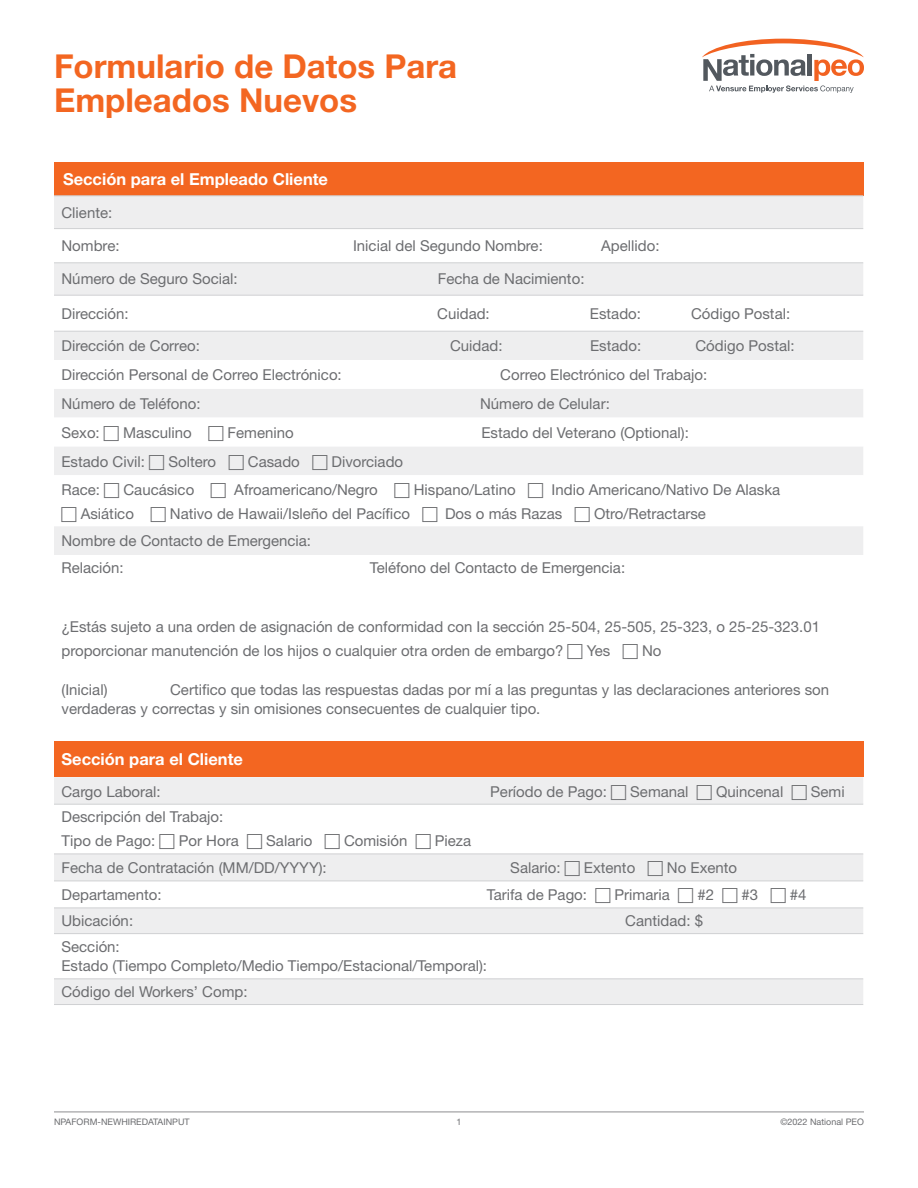
<style>
.page{position:relative;width:918px;height:1188px;background:#fff}
.page>*{position:absolute;margin:0;border:0;box-sizing:border-box;transform-origin:0 0}
.t1{font:700 33px/34.5px "Helvetica Neue LT Std";color:#f36621}
.t2{font:700 16.5px "Helvetica Neue LT Std";color:#fff}
.t3{font:15px/24px "Helvetica Neue LT Std";color:#6c6d70}
.t4{font:9px "Helvetica Neue LT Std";color:#6c6d70}
</style>
<div class="page">
<hr style="left:54px;top:1112px;width:810px;height:1px;background:#b2b3b7">
<svg style="left:702px;top:39px;width:162px;height:54px"></svg>
<div style="left:54px;top:162px;width:809px;height:34px;background:#f36621"></div>
<div style="left:54px;top:196px;width:809px;height:32px;background:#eeeeef"></div>
<svg style="left:54px;top:263px;width:809px;height:292px;fill:#eeeeef"></svg>
<div style="left:54px;top:741px;width:809px;height:36px;background:#f36621"></div>
<div style="left:54px;top:777px;width:809px;height:227px;background:#eeeeef"></div>
<svg style="left:54px;top:805px;width:809px;height:173px"></svg>
<hr style="left:54px;top:195px;width:809px;height:1px;background:#cfd0d2">
<hr style="left:54px;top:228px;width:809px;height:1px;background:#cfd0d2">
<hr style="left:54px;top:262px;width:809px;height:1px;background:#cfd0d2">
<hr style="left:54px;top:295px;width:809px;height:1px;background:#cfd0d2">
<hr style="left:54px;top:331px;width:809px;height:1px;background:#cfd0d2">
<hr style="left:54px;top:804px;width:809px;height:1px;background:#cfd0d2">
<hr style="left:54px;top:854px;width:809px;height:1px;background:#cfd0d2">
<hr style="left:54px;top:881px;width:809px;height:1px;background:#cfd0d2">
<hr style="left:54px;top:908px;width:809px;height:1px;background:#cfd0d2">
<hr style="left:54px;top:933px;width:809px;height:1px;background:#cfd0d2">
<hr style="left:54px;top:978px;width:809px;height:1px;background:#cfd0d2">
<hr style="left:54px;top:1004px;width:809px;height:1px;background:#cfd0d2">
<svg style="left:104px;top:426px;width:15px;height:15px"></svg>
<svg style="left:208px;top:426px;width:15px;height:15px"></svg>
<svg style="left:149px;top:455px;width:15px;height:15px"></svg>
<svg style="left:229px;top:455px;width:15px;height:15px"></svg>
<svg style="left:312px;top:455px;width:15px;height:15px"></svg>
<svg style="left:104px;top:483px;width:15px;height:15px"></svg>
<svg style="left:211px;top:483px;width:15px;height:15px"></svg>
<svg style="left:395px;top:483px;width:15px;height:15px"></svg>
<svg style="left:528px;top:483px;width:15px;height:15px"></svg>
<svg style="left:62px;top:507px;width:14px;height:15px"></svg>
<svg style="left:151px;top:507px;width:15px;height:15px"></svg>
<svg style="left:423px;top:507px;width:15px;height:15px"></svg>
<svg style="left:575px;top:507px;width:15px;height:15px"></svg>
<svg style="left:611px;top:785px;width:15px;height:15px"></svg>
<svg style="left:697px;top:785px;width:15px;height:15px"></svg>
<svg style="left:792px;top:785px;width:15px;height:15px"></svg>
<svg style="left:160px;top:834px;width:15px;height:15px"></svg>
<svg style="left:247px;top:834px;width:15px;height:15px"></svg>
<svg style="left:325px;top:834px;width:15px;height:15px"></svg>
<svg style="left:416px;top:834px;width:15px;height:15px"></svg>
<svg style="left:565px;top:861px;width:15px;height:15px"></svg>
<svg style="left:648px;top:861px;width:15px;height:15px"></svg>
<svg style="left:595px;top:888px;width:15px;height:15px"></svg>
<svg style="left:678px;top:888px;width:15px;height:15px"></svg>
<svg style="left:722px;top:888px;width:15px;height:15px"></svg>
<svg style="left:771px;top:888px;width:15px;height:15px"></svg>
<h1 class="t1" style="left:54px;top:48px;width:405px">Formulario de Datos Para<br>Empleados Nuevos</h1>
<p class="t2" style="left:63px;top:169px;width:267px">Sección para el Empleado Cliente</p>
<p class="t3" style="left:62px;top:200px;width:52px">Cliente:</p>
<p class="t3" style="left:62px;top:234px;width:60px">Nombre:</p>
<p class="t3" style="left:353px;top:234px;width:191px">Inicial del Segundo Nombre:</p>
<p class="t3" style="left:601px;top:234px;width:60px">Apellido:</p>
<p class="t3" style="left:62px;top:267px;width:178px">Número de Seguro Social:</p>
<p class="t3" style="left:438px;top:267px;width:148px">Fecha de Nacimiento:</p>
<p class="t3" style="left:62px;top:301px;width:69px">Dirección:</p>
<p class="t3" style="left:437px;top:301px;width:54px">Cuidad:</p>
<p class="t3" style="left:590px;top:301px;width:53px">Estado:</p>
<p class="t3" style="left:691px;top:301px;width:101px">Código Postal:</p>
<p class="t3" style="left:62px;top:333px;width:140px">Dirección de Correo:</p>
<p class="t3" style="left:450px;top:333px;width:54px">Cuidad:</p>
<p class="t3" style="left:590px;top:333px;width:53px">Estado:</p>
<p class="t3" style="left:695px;top:333px;width:101px">Código Postal:</p>
<p class="t3" style="left:62px;top:362px;width:282px">Dirección Personal de Correo Electrónico:</p>
<p class="t3" style="left:500px;top:362px;width:208px">Correo Electrónico del Trabajo:</p>
<p class="t3" style="left:62px;top:391px;width:141px">Número de Teléfono:</p>
<p class="t3" style="left:480px;top:391px;width:131px">Número de Celular:</p>
<p class="t3" style="left:62px;top:420px;width:40px">Sexo:</p>
<p class="t3" style="left:123px;top:420px;width:70px">Masculino</p>
<p class="t3" style="left:228px;top:420px;width:68px">Femenino</p>
<p class="t3" style="left:481px;top:420px;width:209px">Estado del Veterano (Optional):</p>
<p class="t3" style="left:62px;top:449px;width:85px">Estado Civil:</p>
<p class="t3" style="left:168px;top:449px;width:49px">Soltero</p>
<p class="t3" style="left:248px;top:449px;width:53px">Casado</p>
<p class="t3" style="left:332px;top:449px;width:73px">Divorciado</p>
<p class="t3" style="left:62px;top:477px;width:40px">Race:</p>
<p class="t3" style="left:123px;top:477px;width:72px">Caucásico</p>
<p class="t3" style="left:234px;top:477px;width:145px">Afroamericano/Negro</p>
<p class="t3" style="left:414px;top:477px;width:103px">Hispano/Latino</p>
<p class="t3" style="left:552px;top:477px;width:230px">Indio Americano/Nativo De Alaska</p>
<p class="t3" style="left:81px;top:501px;width:55px">Asiático</p>
<p class="t3" style="left:170px;top:501px;width:242px">Nativo de Hawaii/Isleño del Pacífico</p>
<p class="t3" style="left:445px;top:501px;width:119px">Dos o más Razas</p>
<p class="t3" style="left:594px;top:501px;width:113px">Otro/Retractarse</p>
<p class="t3" style="left:62px;top:527px;width:251px;line-height:27.3px">Nombre de Contacto de Emergencia:<br>Relación:</p>
<p class="t3" style="left:370px;top:556px;width:257px">Teléfono del Contacto de Emergencia:</p>
<p class="t3" style="left:62px;top:614px;width:760px">¿Estás sujeto a una orden de asignación de conformidad con Ia sección 25-504, 25-505, 25-323, o 25-25-323.01 proporcionar manutención de los hijos o cualquier otra orden de embargo?</p>
<p class="t3" style="left:587px;top:638px;width:25px">Yes</p>
<p class="t3" style="left:642px;top:638px;width:21px">No</p>
<p class="t3" style="left:62px;top:679px;width:769px;line-height:19.5px;text-indent:109px">Certifico que todas las respuestas dadas por mí a las preguntas y las declaraciones anteriores son verdaderas y correctas y sin omisiones consecuentes de cualquier tipo.</p>
<p class="t2" style="left:62px;top:749px;width:183px">Sección para el Cliente</p>
<p class="t3" style="left:62px;top:779px;width:101px">Cargo Laboral:</p>
<p class="t3" style="left:490px;top:779px;width:118px">Período de Pago:</p>
<p class="t3" style="left:630px;top:779px;width:60px">Semanal</p>
<p class="t3" style="left:716px;top:779px;width:69px">Quincenal</p>
<p class="t3" style="left:811px;top:779px;width:35px">Semi</p>
<p class="t3" style="left:62px;top:805px;width:163px">Descripción del Trabajo:<br>Tipo de Pago:</p>
<p class="t3" style="left:62px;top:677px;width:48px">(Inicial)</p>
<p class="t3" style="left:179px;top:829px;width:61px">Por Hora</p>
<p class="t3" style="left:266px;top:829px;width:48px">Salario</p>
<p class="t3" style="left:344px;top:829px;width:65px">Comisión</p>
<p class="t3" style="left:435px;top:829px;width:38px">Pieza</p>
<p class="t3" style="left:62px;top:856px;width:267px">Fecha de Contratación (MM/DD/YYYY):</p>
<p class="t3" style="left:510px;top:856px;width:52px">Salario:</p>
<p class="t3" style="left:584px;top:856px;width:53px">Extento</p>
<p class="t3" style="left:667px;top:856px;width:72px">No Exento</p>
<p class="t3" style="left:62px;top:883px;width:102px">Departamento:</p>
<p class="t3" style="left:487px;top:883px;width:102px">Tarifa de Pago:</p>
<p class="t3" style="left:615px;top:883px;width:57px">Primaria</p>
<p class="t3" style="left:697px;top:883px;width:18px">#2</p>
<p class="t3" style="left:742px;top:883px;width:18px">#3</p>
<p class="t3" style="left:790px;top:883px;width:18px">#4</p>
<p class="t3" style="left:62px;top:909px;width:73px">Ubicación:</p>
<p class="t3" style="left:625px;top:909px;width:79px">Cantidad: $</p>
<p class="t3" style="left:62px;top:937px;width:427px;line-height:19.5px">Sección:<br>Estado (Tiempo Completo/Medio Tiempo/Estacional/Temporal):</p>
<p class="t3" style="left:62px;top:980px;width:188px">Código del Workers’ Comp:</p>
<p class="t4" style="left:54px;top:1117px;width:137px">NPAFORM-NEWHIREDATAINPUT</p>
<p class="t4" style="left:456px;top:1117px;width:7px">1</p>
<p class="t4" style="left:780px;top:1117px;width:85px">©2022 National PEO</p>
</div>
